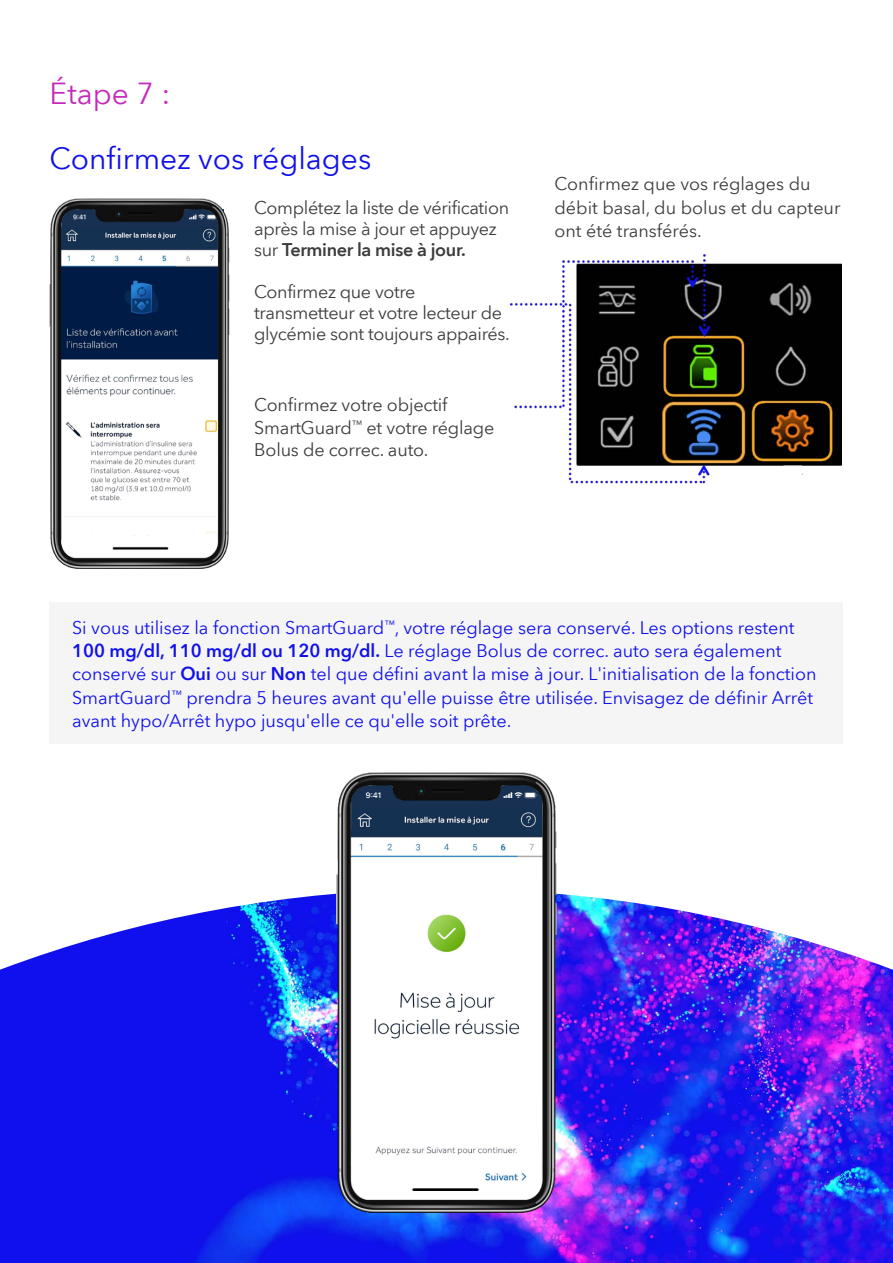
<style>
.page{position:relative;width:893px;height:1263px;background:#fff}
.page>*{position:absolute;margin:0;border:0;box-sizing:border-box;transform-origin:0 0}
.t1{font:30px "Avenir Next World";color:#1010eb}
.t2{font:30px "Avenir Next World";color:#c529bb}
.t3{font:18px/23.4px "Avenir Next World";color:#1010eb}
.t4{font:18px/21px "Avenir Next World";letter-spacing:-.02em;color:#3c3c3c}
.t5{font:18px/23.4px "Avenir Next World";color:#3c3c3c}
.s1{font-weight:600}
</style>
<div class="page">
<img style="left:0;top:893px;width:893px;height:370px">
<div style="left:50px;top:603px;width:793px;height:141px;background:#f5f5f5"></div>
<img style="left:50px;top:198px;width:179px;height:370px">
<img style="left:336px;top:772px;width:221px;height:441px">
<img style="left:510px;top:255px;width:331px;height:229px">
<h1 class="t2" style="left:50px;top:70px;width:122px">Étape 7 :</h1>
<h1 class="t1" style="left:50px;top:135px;width:323px">Confirmez vos réglages</h1>
<p class="t4" style="left:254px;top:197px;width:256px">Complétez la liste de vérification après la mise à jour et appuyez sur <span class="s1">Terminer la mise à jour.</span></p>
<p class="t4" style="left:254px;top:281px;width:257px">Confirmez que votre transmetteur et votre lecteur de glycémie sont toujours appairés.</p>
<p class="t4" style="left:254px;top:394px;width:242px;line-height:22.5px">Confirmez votre objectif<br>SmartGuard<sup>™</sup> et votre réglage<br>Bolus de correc. auto.</p>
<p class="t5" style="left:554px;top:172px;width:288px">Confirmez que vos réglages du débit basal, du bolus et du capteur ont été transférés.</p>
<p class="t3" style="left:72px;top:616px;width:746px">Si vous utilisez la fonction SmartGuard<sup>™</sup>, votre réglage sera conservé. Les options restent <span class="s1">100 mg/dl, 110 mg/dl ou 120 mg/dl.</span> Le réglage Bolus de correc. auto sera également conservé sur <span class="s1">Oui</span> ou sur <span class="s1">Non</span> tel que défini avant la mise à jour. L'initialisation de la fonction SmartGuard<sup>™</sup> prendra 5 heures avant qu'elle puisse être utilisée. Envisagez de définir Arrêt avant hypo/Arrêt hypo jusqu'elle ce qu'elle soit prête.</p>
</div>
